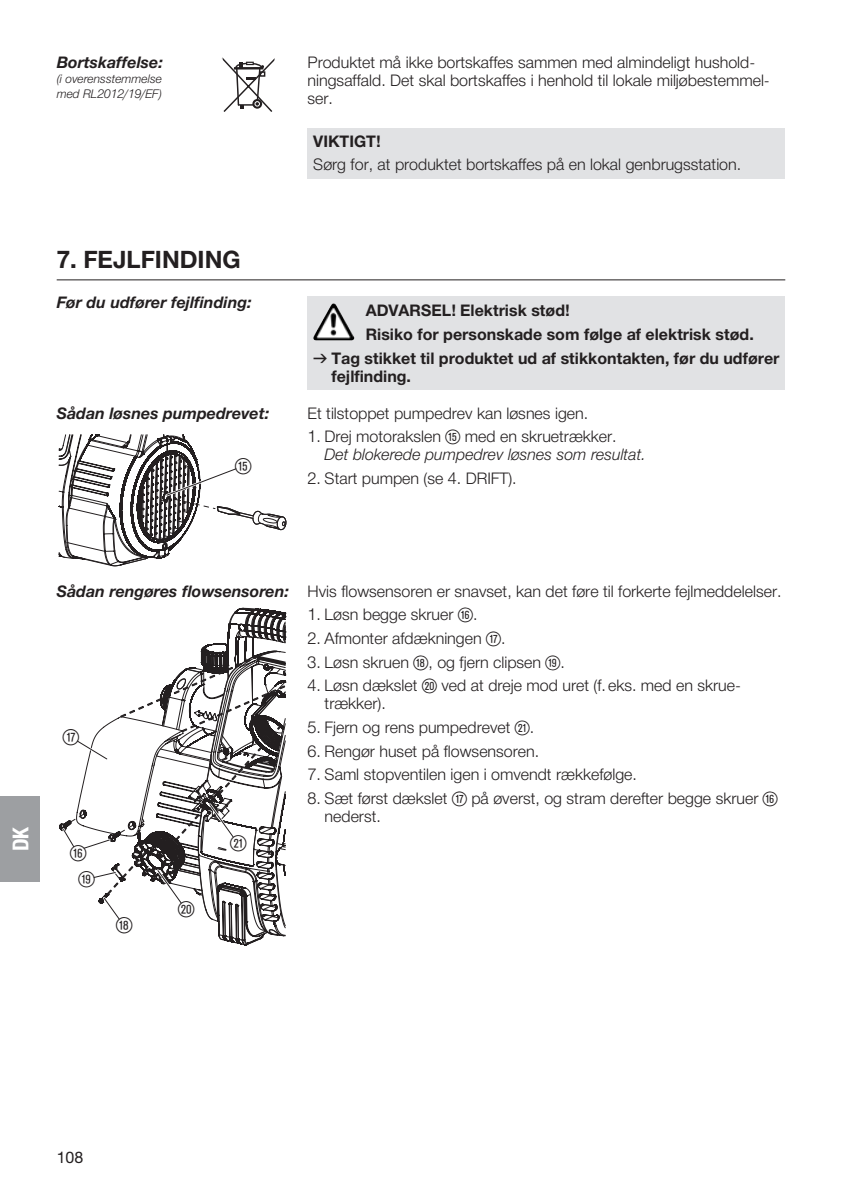
<style>
.page{position:relative;width:842px;height:1191px;background:#fff}
.page>*{position:absolute;margin:0;border:0;box-sizing:border-box;transform-origin:0 0}
.t1{font:700 24px "Gardena Sans";color:#231f20}
.t2{font:22px "Ziffernim Kreisund Quadrat BQ";color:#231f20}
.t3{font:700 22px "Gardena Sans Cond";color:#fff}
.t4{font:16px/18px "Gardena Sans";color:#231f20}
.t5{font:700 16px "Gardena Sans";color:#231f20}
.t6{font:italic 700 16px "Gardena Sans";color:#231f20}
.t7{font:italic 16px/18px "Gardena Sans";color:#231f20}
.t8{font:16px "GARDENA Pro";color:#231f20}
.t9{font:italic 12px/15px "Gardena Sans";color:#231f20}
.s1{font-family:"Formdruck";font-weight:400}
.s2{font-style:normal}
.s3{font-family:"Ziffernim Kreisund Quadrat BQ";font-style:normal;font-size:20px}
.s4{font-family:"Ziffernim Kreisund Quadrat BQ";font-size:20px}
</style>
<div class="page">
<div style="left:308px;top:128px;width:477px;height:51px;background:#e1e2e4"></div>
<svg style="left:221px;top:57px;width:54px;height:55px"></svg>
<div style="left:308px;top:296px;width:477px;height:94px;background:#e1e2e4"></div>
<hr style="left:57px;top:279px;width:728px;height:1px;background:#231f20">
<img style="left:315px;top:303px;width:18px;height:31px">
<svg style="left:58px;top:434px;width:229px;height:133px"></svg>
<svg style="left:59px;top:824px;width:205px;height:121px"></svg>
<svg style="left:60px;top:607px;width:226px;height:330px"></svg>
<div style="left:0;top:796px;width:40px;height:85px;background:#9d9fa2"></div>
<p class="t6" style="left:57px;top:51px;width:108px">Bortskaffelse:</p>
<p class="t9" style="left:57px;top:71px;width:107px">(i overensstemmelse med RL2012/19/EF)</p>
<p class="t4" style="left:308px;top:53px;width:464px">Produktet må ikke bortskaffes sammen med almindeligt hushold&shy;ningsaffald. Det skal bortskaffes i henhold til lokale miljøbestemmel&shy;ser.</p>
<p class="t5" style="left:313px;top:129px;width:69px">VIKTIGT!</p>
<p class="t4" style="left:313px;top:155px;width:429px">Sørg for, at produktet bortskaffes på en lokal genbrugsstation.</p>
<h1 class="t1" style="left:57px;top:242px;width:186px">7. FEJLFINDING</h1>
<p class="t6" style="left:57px;top:290px;width:196px">Før du udfører fejlfinding:</p>
<p class="t5" style="left:366px;top:299px;width:205px">ADVARSEL! Elektrisk stød!</p>
<p class="t5" style="left:366px;top:322px;width:390px">Risiko for personskade som følge af elektrisk stød.</p>
<p class="t5" style="left:313px;top:346px;width:468px"><span class="s1">v</span> Tag stikket til produktet ud af stikkontakten, før du udfører</p>
<p class="t5" style="left:331px;top:364px;width:81px">fejlfinding.</p>
<p class="t6" style="left:57px;top:401px;width:214px">Sådan løsnes pumpedrevet:</p>
<h2 class="t2" style="left:235px;top:454px;width:18px">T</h2>
<p class="t4" style="left:308px;top:403px;width:282px">Et tilstoppet pumpedrev kan løsnes igen.</p>
<p class="t7" style="left:325px;top:427px;width:323px;text-indent:-17px"><span class="s2">1. Drej motorakslen</span> <span class="s3">(15)</span> <span class="s2">med en skruetrækker.<br></span>Det blokerede pumpedrev løsnes som resultat.</p>
<p class="t4" style="left:308px;top:468px;width:211px">2. Start pumpen (se 4. DRIFT).</p>
<h2 class="t3" style="left:5px;top:851px;width:26px;rotate:-90deg">DK</h2>
<p class="t6" style="left:57px;top:579px;width:234px">Sådan rengøres flowsensoren:</p>
<h2 class="t2" style="left:63px;top:724px;width:18px">U</h2>
<h2 class="t2" style="left:70px;top:841px;width:18px">Z</h2>
<h2 class="t2" style="left:79px;top:866px;width:18px">O</h2>
<h2 class="t2" style="left:116px;top:912px;width:18px">I</h2>
<h2 class="t2" style="left:178px;top:896px;width:18px">P</h2>
<h2 class="t2" style="left:230px;top:830px;width:18px">A</h2>
<p class="t4" style="left:308px;top:581px;width:475px">Hvis flowsensoren er snavset, kan det føre til forkerte fejlmeddelelser.</p>
<p class="t4" style="left:308px;top:605px;width:171px">1. Løsn begge skruer <span class="s4">(16)</span>.</p>
<p class="t4" style="left:308px;top:628px;width:199px">2. Afmonter afdækningen <span class="s4">(17)</span>.</p>
<p class="t4" style="left:308px;top:652px;width:259px">3. Løsn skruen <span class="s4">(18)</span>, og fjern clipsen <span class="s4">(19)</span>.</p>
<p class="t4" style="left:325px;top:676px;width:416px;text-indent:-17px">4. Løsn dækslet <span class="s4">(20)</span> ved at dreje mod uret (f.eks. med en skrue&shy;trækker).</p>
<p class="t4" style="left:308px;top:718px;width:228px">5. Fjern og rens pumpedrevet <span class="s4">A</span>.</p>
<p class="t4" style="left:308px;top:741px;width:233px">6. Rengør huset på flowsensoren.</p>
<p class="t4" style="left:308px;top:765px;width:331px">7. Saml stopventilen igen i omvendt rækkefølge.</p>
<p class="t4" style="left:325px;top:789px;width:443px;text-indent:-17px">8. Sæt først dækslet <span class="s4">(17)</span> på øverst, og stram derefter begge skruer <span class="s4">(16) </span>nederst.</p>
<p class="t8" style="left:57px;top:1147px;width:28px">108</p>
</div>
